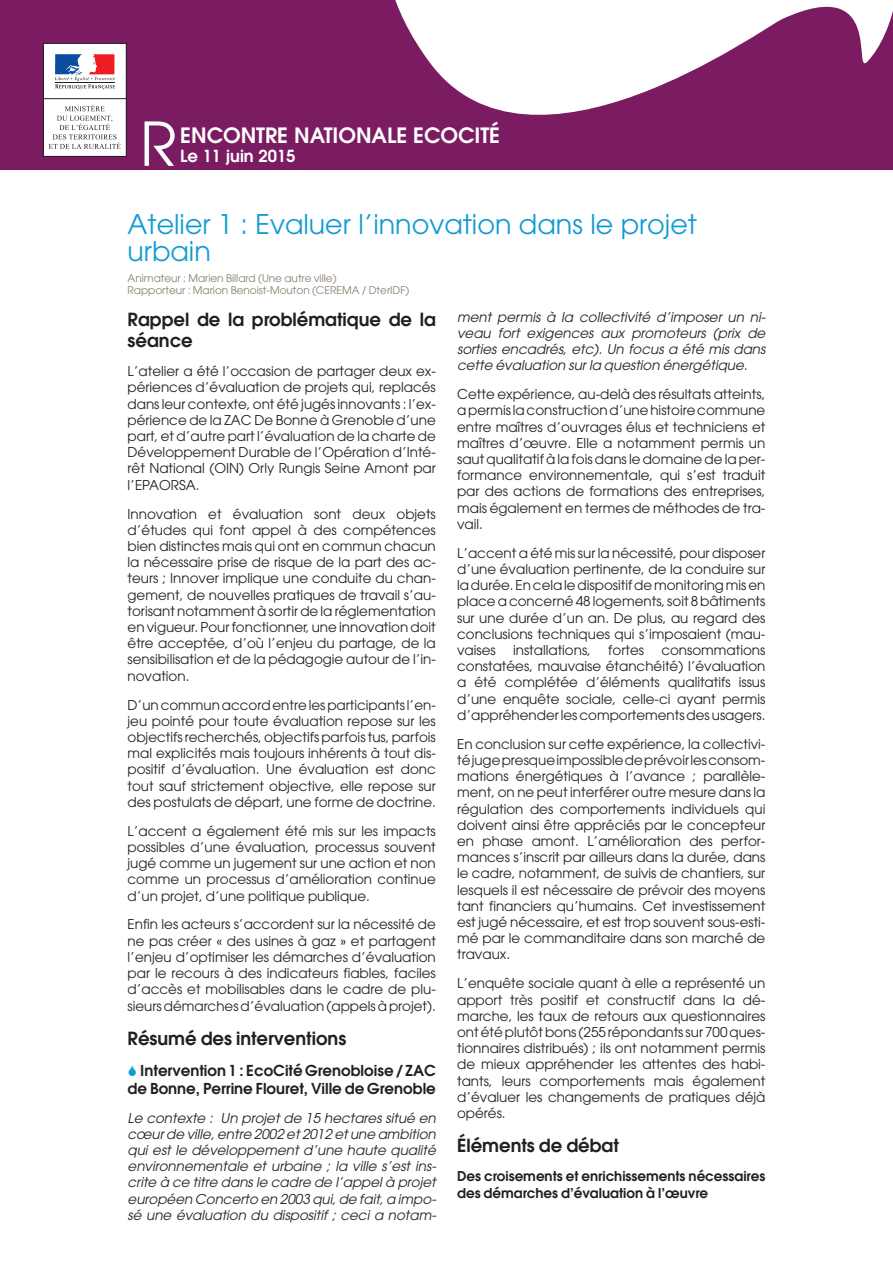
<style>
.page{position:relative;width:893px;height:1263px;background:#fff}
.page>*{position:absolute;margin:0;border:0;box-sizing:border-box;transform-origin:0 0}
.t1{font:60px "Avant Garde";color:#fff}
.t2{font:27px/27px "Avant Garde";color:#119bd4}
.t3{font:600 21px "Avant Garde";color:#fff}
.t4{font:600 18px/21.6px "Avant Garde";color:#231f20}
.t5{font:600 16.5px "Avant Garde";color:#fff}
.t6{font:600 15px/18px "Avant Garde";color:#231f20;text-align:right}
.t7{font:13.5px/16.2px "Avant Garde";color:#231f20;text-align:justify}
.t8{font:italic 13.5px/16.2px "Avant Garde";color:#231f20;text-align:justify}
.t9{font:600 13.5px/16.2px "Avant Garde";color:#231f20}
.t10{font:10.5px/12.6px "Avant Garde";color:#887f6f}
</style>
<div class="page">
<div style="left:0;top:0;width:893px;height:170px;background:#7b1b62"></div>
<svg style="left:395px;top:0;width:498px;height:115px;fill:#fff"></svg>
<div style="left:43px;top:43px;width:83px;height:113px;background:#fff"></div>
<div style="left:43px;top:43px;width:84px;height:114px;border:1px solid #231f20"></div>
<svg style="left:55px;top:54px;width:60px;height:35px"></svg>
<hr style="left:43px;top:98px;width:83px;height:1px;background:#231f20">
<svg style="left:49px;top:105px;width:72px;height:44px"></svg>
<h1 class="t1" style="left:140px;top:109px;width:38px">R</h1>
<h3 class="t3" style="left:180px;top:122px;width:321px">encontre nationale EcoCité</h3>
<p class="t5" style="left:180px;top:146px;width:117px">Le 11 juin 2015</p>
<h2 class="t2" style="left:128px;top:210px;width:571px">Atelier 1 : Evaluer l’innovation dans le projet urbain</h2>
<p class="t10" style="left:128px;top:271px;width:283px">Animateur : Marien Billard (Une autre ville)<br>Rapporteur : Marion Benoist-Mouton (CEREMA / DterIDF)</p>
<h3 class="t4" style="left:128px;top:308px;width:310px">Rappel de la problématique de la séance</h3>
<p class="t7" style="left:128px;top:363px;width:310px">L’atelier a été l’occasion de partager deux ex&shy;périences d’évaluation de projets qui, replacés dans leur contexte, ont été jugés innovants : l’ex&shy;périence de la ZAC De Bonne à Grenoble d’une part, et d’autre part l’évaluation de la charte de Développement Durable de l’Opération d’Inté&shy;rêt National (OIN) Orly Rungis Seine Amont par l’EPAORSA.</p>
<p class="t7" style="left:128px;top:505px;width:310px">Innovation et évaluation sont deux objets d’études qui font appel à des compétences bien distinctes mais qui ont en commun chacun la nécessaire prise de risque de la part des ac&shy;teurs ; Innover implique une conduite du chan&shy;gement, de nouvelles pratiques de travail s’au&shy;torisant notamment à sortir de la réglementation en vigueur. Pour fonctionner, une innovation doit être acceptée, d’où l’enjeu du partage, de la sensibilisation et de la pédagogie autour de l’in&shy;novation.</p>
<p class="t7" style="left:128px;top:696px;width:310px">D’un commun accord entre les participants l’en&shy;jeu pointé pour toute évaluation repose sur les objectifs recherchés, objectifs parfois tus, parfois mal explicités mais toujours inhérents à tout dis&shy;positif d’évaluation. Une évaluation est donc tout sauf strictement objective, elle repose sur des postulats de départ, une forme de doctrine.</p>
<p class="t7" style="left:128px;top:823px;width:310px">L’accent a également été mis sur les impacts possibles d’une évaluation, processus souvent jugé comme un jugement sur une action et non comme un processus d’amélioration continue d’un projet, d’une politique publique.</p>
<p class="t7" style="left:128px;top:916px;width:310px">Enfin les acteurs s’accordent sur la nécessité de ne pas créer « des usines à gaz » et partagent l’enjeu d’optimiser les démarches d’évaluation par le recours à des indicateurs fiables, faciles d’accès et mobilisables dans le cadre de plu&shy;sieurs démarches d’évaluation (appels à projet).</p>
<h3 class="t4" style="left:128px;top:1027px;width:220px">Résumé des interventions</h3>
<p class="t6" style="left:128px;top:1061px;width:310px">Intervention 1 : EcoCité Grenobloise / ZAC de Bonne, Perrine Flouret, Ville de Grenoble</p>
<p class="t8" style="left:128px;top:1109px;width:310px">Le contexte : Un projet de 15 hectares situé en cœur de ville, entre 2002 et 2012 et une ambition qui est le développement d’une haute qualité environnementale et urbaine ; la ville s’est ins&shy;crite à ce titre dans le cadre de l’appel à projet européen Concerto en 2003 qui, de fait, a impo&shy;sé une évaluation du dispositif ; ceci a notam-</p>
<p class="t8" style="left:457px;top:309px;width:310px">ment permis à la collectivité d’imposer un ni&shy;veau fort exigences aux promoteurs (prix de sorties encadrés, etc). Un focus a été mis dans cette évaluation sur la question énergétique.</p>
<p class="t7" style="left:457px;top:386px;width:310px">Cette expérience, au-delà des résultats atteints, a permis la construction d’une histoire commune entre maîtres d’ouvrages élus et techniciens et maîtres d’œuvre. Elle a notamment permis un saut qualitatif à la fois dans le domaine de la per&shy;formance environnementale, qui s’est traduit par des actions de formations des entreprises, mais également en termes de méthodes de tra&shy;vail.</p>
<p class="t7" style="left:457px;top:545px;width:310px">L’accent a été mis sur la nécessité, pour disposer d’une évaluation pertinente, de la conduire sur la durée. En cela le dispositif de monitoring mis en place a concerné 48 logements, soit 8 bâtiments sur une durée d’un an. De plus, au regard des conclusions techniques qui s’imposaient (mau&shy;vaises</p>
<p class="t7" style="left:513px;top:642px;width:79px">installations,</p>
<p class="t7" style="left:608px;top:642px;width:37px">fortes</p>
<p class="t7" style="left:457px;top:642px;width:310px;text-indent:204px">consommations constatées, mauvaise étanchéité) l’évaluation a été complétée d’éléments qualitatifs issus d’une enquête sociale, celle-ci ayant permis d’appréhender les comportements des usagers.</p>
<p class="t7" style="left:457px;top:736px;width:310px">En conclusion sur cette expérience, la collectivi&shy;té juge presque impossible de prévoir les consom&shy;mations énergétiques à l’avance ; parallèle&shy;ment, on ne peut interférer outre mesure dans la régulation des comportements individuels qui doivent ainsi être appréciés par le concepteur en phase amont. L’amélioration des perfor&shy;mances s’inscrit par ailleurs dans la durée, dans le cadre, notamment, de suivis de chantiers, sur lesquels il est nécessaire de prévoir des moyens tant financiers qu’humains. Cet investissement est jugé nécessaire, et est trop souvent sous-esti&shy;mé par le commanditaire dans son marché de travaux.</p>
<p class="t7" style="left:457px;top:975px;width:310px">L’enquête sociale quant à elle a représenté un apport très positif et constructif dans la dé&shy;marche, les taux de retours aux questionnaires ont été plutôt bons (255 répondants sur 700 ques&shy;tionnaires distribués) ; ils ont notamment permis de mieux appréhender les attentes des habi&shy;tants, leurs comportements mais également d’évaluer les changements de pratiques déjà opérés.</p>
<h3 class="t4" style="left:457px;top:1134px;width:163px">Éléments de débat</h3>
<p class="t9" style="left:457px;top:1168px;width:310px">Des croisements et enrichissements nécessaires des démarches d’évaluation à l’œuvre</p>
</div>
